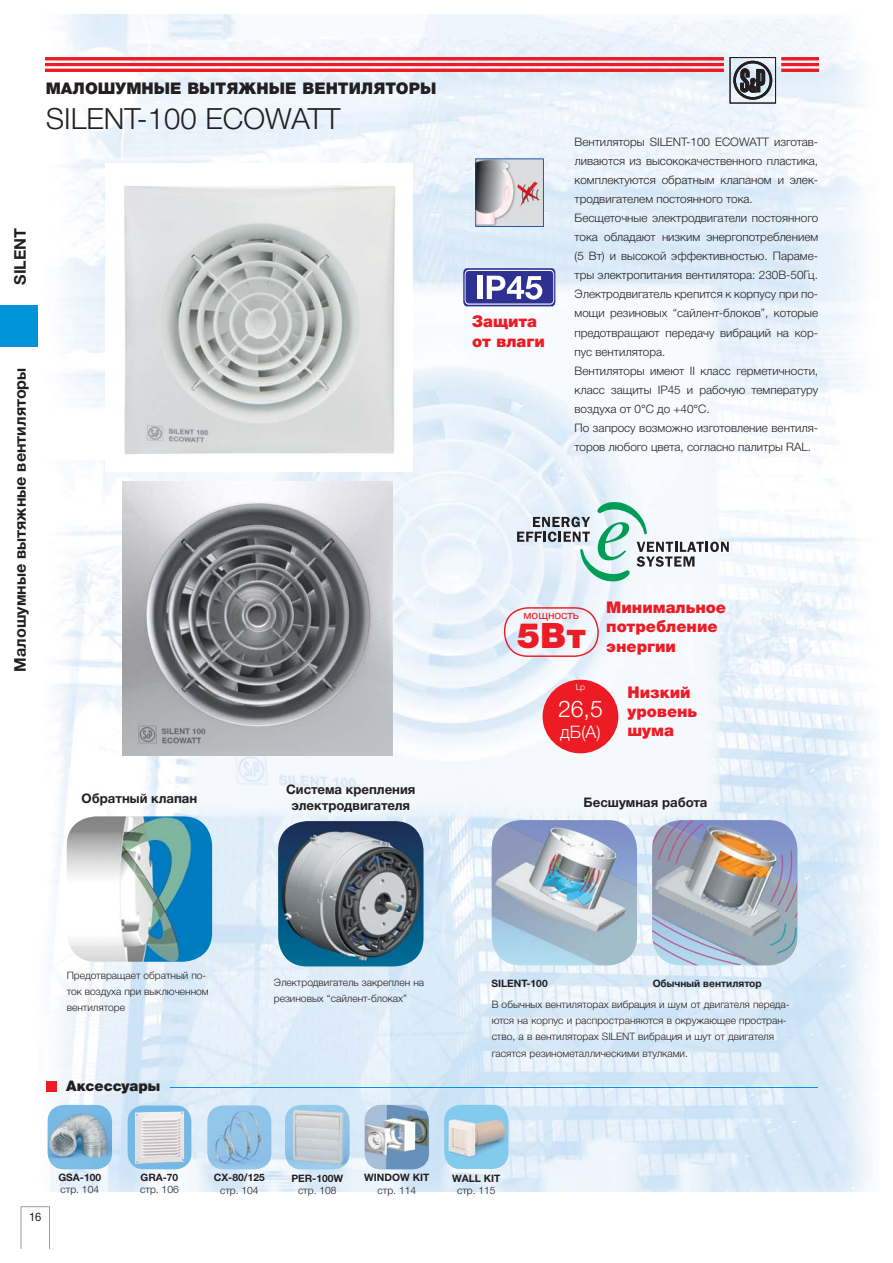
<style>
.page{position:relative;width:893px;height:1263px;background:#fff}
.page>*{position:absolute;margin:0;border:0;box-sizing:border-box;transform-origin:0 0}
.t1{font:900 35.1px "Helvetica Neue Cyr";color:#ed1c24}
.t2{font:300 29.25px "Helvetica Neue Cyr";color:#231f20}
.t3{font:300 23.1px "Helvetica Neue Cyr";color:#fff}
.t4{font:300 17.25px "Helvetica Neue Cyr";color:#fff}
.t5{font:900 16.05px/19.4px "Helvetica Neue Cyr";color:#ed1c24}
.t6{font:700 16.05px "Helvetica Neue Cyr";color:#231f20}
.t7{font:900 16.05px "Helvetica Neue Cyr";color:#231f20}
.t8{font:900 14.7px "Helvetica Neue Cyr";color:#231f20}
.t9{font:700 13.2px/15.8px "Helvetica Neue Cyr";color:#231f20;text-align:center}
.t10{font:300 11.7px/19px "Helvetica Neue Cyr";color:#231f20}
.t11{font:11.7px "Helvetica Neue Cyr";color:#ed1c24}
.t12{font:11.7px "Helvetica Neue Cyr";color:#231f20;scale:.95 1}
.t13{font:300 10.2px/16px "Helvetica Neue Cyr";color:#231f20}
.t14{font:700 10.2px "Helvetica Neue Cyr";color:#231f20}
.t15{font:300 8.7px "Helvetica Neue Cyr";color:#fff}
</style>
<div class="page">
<img style="left:45px;top:15px;width:828px;height:1177px">
<div style="left:733px;top:61px;width:39px;height:39px;border:3px solid #231f20;border-radius:50%"></div>
<div style="left:730px;top:57px;width:46px;height:46px;border:1px solid #231f20"></div>
<svg style="left:740px;top:69px;width:25px;height:23px"></svg>
<hr style="left:46px;top:57px;width:678px;height:3px;background:#ed1c24">
<hr style="left:46px;top:63px;width:678px;height:3px;background:#ed1c24">
<hr style="left:46px;top:69px;width:678px;height:3px;background:#ed1c24">
<hr style="left:781px;top:57px;width:37px;height:3px;background:#ed1c24">
<hr style="left:781px;top:63px;width:37px;height:3px;background:#ed1c24">
<hr style="left:781px;top:69px;width:37px;height:3px;background:#ed1c24">
<div style="left:0;top:305px;width:38px;height:42px;background:#0095da"></div>
<svg style="left:21px;top:1207px;width:29px;height:41px"></svg>
<div style="left:46px;top:1081px;width:11px;height:10px;background:#ed1c24"></div>
<hr style="left:170px;top:1087px;width:647px;height:1px;background:#0095da">
<img style="left:48px;top:1105px;width:64px;height:64px;border-radius:16px">
<img style="left:207px;top:1105px;width:64px;height:64px;border-radius:16px">
<img style="left:285px;top:1105px;width:64px;height:64px;border-radius:16px">
<img style="left:365px;top:1105px;width:64px;height:64px;border-radius:16px">
<img style="left:444px;top:1105px;width:64px;height:64px;border-radius:16px">
<img style="left:105px;top:163px;width:307px;height:309px">
<img style="left:122px;top:481px;width:271px;height:275px">
<div style="left:127px;top:1105px;width:64px;height:64px;background:#74b9e5;border-radius:16px"></div>
<img style="left:135px;top:1111px;width:49px;height:53px">
<img style="left:652px;top:820px;width:145px;height:145px;border-radius:29px">
<img style="left:67px;top:816px;width:145px;height:146px;border-radius:29px">
<img style="left:492px;top:820px;width:145px;height:145px;border-radius:29px">
<img style="left:278px;top:821px;width:145px;height:145px;border-radius:29px">
<svg style="left:517px;top:502px;width:212px;height:79px"></svg>
<div style="left:542px;top:680px;width:76px;height:73px;background:#ed1c24;border-radius:50%"></div>
<svg style="left:504px;top:607px;width:95px;height:50px"></svg>
<svg style="left:475px;top:158px;width:69px;height:69px;background:#b6b5bc"></svg>
<svg style="left:463px;top:268px;width:92px;height:38px"></svg>
<h3 class="t6" style="left:14px;top:285px;width:58px;rotate:-90deg">SILENT</h3>
<h3 class="t6" style="left:14px;top:672px;width:305px;rotate:-90deg">Малошумные вытяжные вентиляторы</h3>
<h3 class="t7" style="left:46px;top:79px;width:392px">МАЛОШУМНЫЕ ВЫТЯЖНЫЕ ВЕНТИЛЯТОРЫ</h3>
<h2 class="t2" style="left:46px;top:108px;width:296px">SILENT-100 ECOWATT</h2>
<h3 class="t5" style="left:472px;top:312px;width:74px">Защита от влаги</h3>
<p class="t10" style="left:574px;top:134px;width:245px">Вентиляторы SILENT-100 ECOWATT изготав&shy;ливаются из высококачественного пластика, комплектуются обратным клапаном и элек&shy;тродвигателем постоянного тока.<br>Бесщеточные электродвигатели постоянного тока обладают низким энергопотреблением (5 Вт) и высокой эффективностью. Параме&shy;тры электропитания вентилятора: 230В-50Гц.<br>Электродвигатель крепится к корпусу при по&shy;мощи резиновых “сайлент-блоков”, которые предотвращают передачу вибраций на кор&shy;пус вентилятора.<br>Вентиляторы имеют II класс герметичности, класс защиты IP45 и рабочую температуру воздуха от 0°С до +40°С.<br>По запросу возможно изготовление вентиля&shy;торов любого цвета, согласно палитры RAL.</p>
<p class="t11" style="left:524px;top:611px;width:57px">мощность</p>
<h1 class="t1" style="left:517px;top:616px;width:71px">5Вт</h1>
<h3 class="t5" style="left:606px;top:598px;width:121px">Минимальное потребление энергии</h3>
<p class="t15" style="left:576px;top:684px;width:11px">Lp</p>
<h3 class="t3" style="left:558px;top:701px;width:46px">26,5</h3>
<h3 class="t4" style="left:560px;top:726px;width:42px">дБ(А)</h3>
<h3 class="t5" style="left:627px;top:682px;width:71px">Низкий уровень шума</h3>
<p class="t9" style="left:286px;top:783px;width:131px">Система крепления электродвигателя</p>
<p class="t9" style="left:82px;top:792px;width:117px">Обратный клапан</p>
<p class="t9" style="left:583px;top:795px;width:125px">Бесшумная работа</p>
<p class="t13" style="left:67px;top:968px;width:143px">Предотвращает обратный по&shy;ток воздуха при выключенном вентиляторе</p>
<p class="t8" style="left:66px;top:1078px;width:96px">Аксессуары</p>
<p class="t13" style="left:274px;top:976px;width:152px">Электродвигатель закреплен на резиновых “сайлент-блоках”</p>
<p class="t14" style="left:491px;top:980px;width:58px">SILENT-100</p>
<p class="t14" style="left:653px;top:980px;width:111px">Обычный вентилятор</p>
<p class="t13" style="left:492px;top:998px;width:299px">В обычных вентиляторах вибрация и шум от двигателя переда&shy;ются на корпус и распространяются в окружающее простран&shy;ство, а в вентиляторах SILENT вибрация и шут от двигателя гасятся резинометаллическими втулками.</p>
<p class="t14" style="left:58px;top:1174px;width:44px">GSA-100</p>
<p class="t13" style="left:61px;top:1183px;width:40px">стр. 104</p>
<p class="t14" style="left:141px;top:1174px;width:39px">GRA-70</p>
<p class="t13" style="left:140px;top:1183px;width:40px">стр. 106</p>
<p class="t14" style="left:214px;top:1174px;width:52px">CX-80/125</p>
<p class="t13" style="left:220px;top:1183px;width:40px">стр. 104</p>
<p class="t14" style="left:291px;top:1175px;width:53px">PER-100W</p>
<p class="t13" style="left:298px;top:1184px;width:40px">стр. 108</p>
<p class="t14" style="left:364px;top:1174px;width:67px">WINDOW KIT</p>
<p class="t13" style="left:377px;top:1183px;width:40px">стр. 114</p>
<p class="t14" style="left:452px;top:1175px;width:50px">WALL KIT</p>
<p class="t13" style="left:457px;top:1184px;width:40px">стр. 115</p>
<p class="t12" style="left:29px;top:1213px;width:15px">16</p>
</div>
